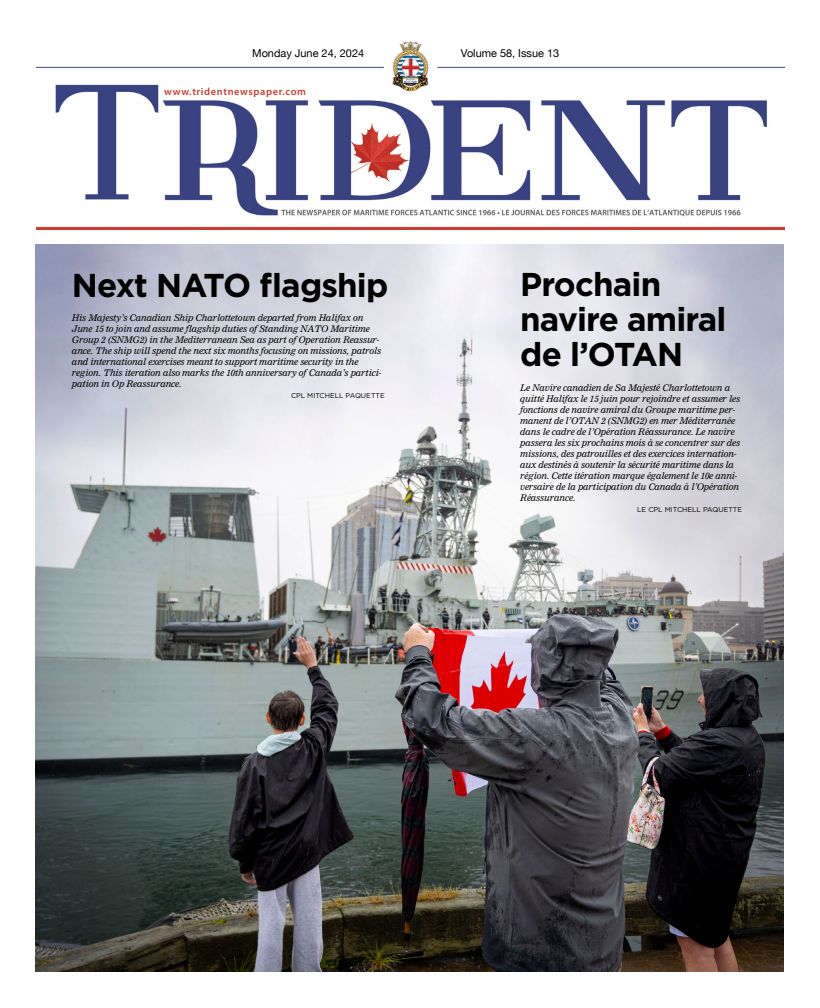
<style>
.page{position:relative;width:820px;height:1008px;background:#fff}
.page>*{position:absolute;margin:0;border:0;box-sizing:border-box;transform-origin:0 0}
.t1{font:700 33px/35px "Gotham";letter-spacing:-.025em;color:#000}
.t2{font:10.9px "Helvetica Neue";color:#000}
.t3{font:600 10.4px "Myriad Pro";letter-spacing:.06em;color:#c83e31}
.t4{font:italic 9px/11px "Nimrod";letter-spacing:-.01em;color:#000}
.t5{font:7px "Gotham";color:#000}
</style>
<div class="page">
<img style="left:37px;top:41px;width:747px;height:188px">
<div style="left:163px;top:84px;width:150px;height:13px;background:#fff"></div>
<img style="left:36px;top:245px;width:747px;height:727px">
<p class="t2" style="left:252px;top:45px;width:113px">Monday June 24, 2024</p>
<p class="t2" style="left:461px;top:45px;width:100px">Volume 58, Issue 13</p>
<p class="t3" style="left:164px;top:85px;width:143px">www.tridentnewspaper.com</p>
<h1 class="t1" style="left:72px;top:267px;width:318px">Next NATO flagship</h1>
<h1 class="t1" style="left:520px;top:267px;width:208px">Prochain navire amiral de l’OTAN</h1>
<p class="t4" style="left:72px;top:312px;width:310px">His Majesty’s Canadian Ship Charlottetown departed from Halifax on June 15 to join and assume flagship duties of Standing NATO Maritime Group 2 (SNMG2) in the Mediterranean Sea as part of Operation Reassur&shy;ance. The ship will spend the next six months focusing on missions, patrols and international exercises meant to support maritime security in the region. This iteration also marks the 10th anniversary of Canada’s partici&shy;pation in Op Reassurance.</p>
<p class="t5" style="left:291px;top:391px;width:95px">CPL MITCHELL PAQUETTE</p>
<p class="t4" style="left:520px;top:382px;width:221px">Le Navire canadien de Sa Majesté Charlottetown a quitté Halifax le 15 juin pour rejoindre et assumer les fonctions de navire amiral du Groupe maritime per&shy;manent de l’OTAN 2 (SNMG2) en mer Méditerranée dans le cadre de l’Opération Réassurance. Le navire passera les six prochains mois à se concentrer sur des missions, des patrouilles et des exercices internation&shy;aux destinés à soutenir la sécurité maritime dans la région. Cette itération marque également le 10e anni&shy;versaire de la participation du Canada à l’Opération Réassurance.</p>
<p class="t5" style="left:637px;top:505px;width:106px">LE CPL MITCHELL PAQUETTE</p>
</div>
